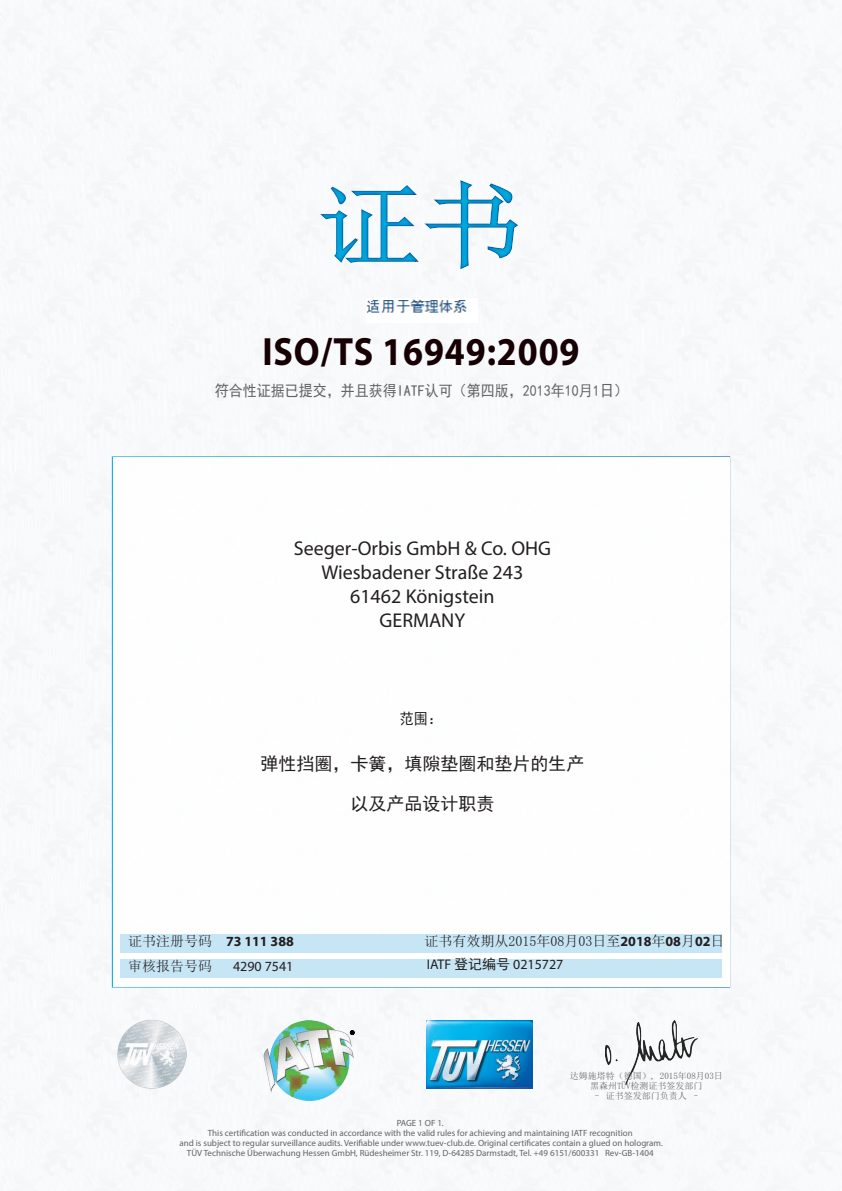
<style>
.page{position:relative;width:842px;height:1191px;background:#fff}
.page>*{position:absolute;margin:0;border:0;box-sizing:border-box;transform-origin:0 0}
.t1{font:93px "Sim Sun";color:#00acdd;scale:1.1 1}
.t2{font:700 39.6px "Myriad Pro";letter-spacing:.025em;color:#170003;scale:.91 1}
.t3{font:20px/24px "Myriad Pro";color:#231f20;text-align:center}
.t4{font:18px "Sim Hei";color:#231f20}
.t5{font:15.4px "Sim Hei";color:#636366;scale:.91 1}
.t6{font:15.4px "Sim Hei";color:#231f20;scale:.91 1}
.t7{font:14px "Sim Sun";color:#231f20}
.t8{font:14px "Myriad Pro";color:#231f20}
.t9{font:700 14px "Myriad Pro";color:#231f20}
.t10{font:9px/10px "Myriad Pro";color:#636366;text-align:center}
.t11{font:9px/10px "Sim Sun";color:#636366;text-align:center}
.s1{font-family:"Sim Sun";font-weight:400}
.s2{font-family:"Myriad Pro";font-weight:700}
.s3{font-family:"Sim Hei"}
</style>
<div class="page">
<img style="left:2px;top:0;width:840px;height:1191px">
<img style="left:606px;top:1020px;width:91px;height:64px">
<img style="left:427px;top:1020px;width:106px;height:69px">
<div style="left:112px;top:456px;width:618px;height:531px;background:#fff;border:2px solid #fff"></div>
<div style="left:120px;top:958px;width:602px;height:19px;background:#c1e4f4"></div>
<div style="left:121px;top:934px;width:601px;height:19px;background:#c1e4f4"></div>
<img style="left:743px;top:805px;width:82px;height:72px">
<img style="left:260px;top:1021px;width:97px;height:79px">
<svg style="left:350px;top:1030px;width:4px;height:4px"></svg>
<div style="left:0;top:174px;width:842px;height:106px;background:#f8f9fb"></div>
<img style="left:367px;top:298px;width:111px;height:24px">
<img style="left:117px;top:1019px;width:70px;height:69px">
<h1 class="t1" style="left:319px;top:178px;width:187px">证书</h1>
<h2 class="t2" style="left:262px;top:326px;width:350px">ISO/TS 16949:2009</h2>
<h3 class="t5" style="left:215px;top:383px;width:455px">符合性证据已提交，并且获得IATF认可（第四版，2013年10月1日）</h3>
<h3 class="t3" style="left:294px;top:536px;width:259px">Seeger-Orbis GmbH &amp; Co. OHG<br>Wiesbadener Straße 243<br>61462 Königstein<br>GERMANY</h3>
<h3 class="t6" style="left:400px;top:711px;width:48px">范围：</h3>
<h3 class="t4" style="left:260px;top:755px;width:325px">弹性挡圈，卡簧，填隙垫圈和垫片的生产</h3>
<h3 class="t4" style="left:350px;top:795px;width:145px">以及产品设计职责</h3>
<h3 class="t9" style="left:128px;top:932px;width:167px"><span class="s1">证书注册号码</span> 73 111 388</h3>
<h3 class="t7" style="left:128px;top:959px;width:85px">审核报告号码</h3>
<h3 class="t8" style="left:233px;top:957px;width:62px">4290 7541</h3>
<h3 class="t7" style="left:424px;top:934px;width:302px">证书有效期从2015年08月03日至<span class="s2">2018</span>年<span class="s2">08</span>月<span class="s2">02</span>日</h3>
<h3 class="t8" style="left:427px;top:956px;width:138px">IATF <span class="s3">登记编号</span> 0215727</h3>
<p class="t11" style="left:570px;top:1070px;width:154px">达姆施塔特（德国）, 2015年08月03日黑森州TÜV检测证书签发部门</p>
<p class="t11" style="left:592px;top:1090px;width:109px">– 证书签发部门负责人 –</p>
<p class="t10" style="left:180px;top:1118px;width:485px">PAGE 1 OF 1.<br>This certification was conducted in accordance with the valid rules for achieving and maintaining IATF recognition<br>and is subject to regular surveillance audits. Verifiable under www.tuev-club.de. Original certificates contain a glued on hologram.<br>TÜV Technische Überwachung Hessen GmbH, Rüdesheimer Str. 119, D-64285 Darmstadt, Tel. +49 6151/600331 Rev-GB-1404</p>
</div>
